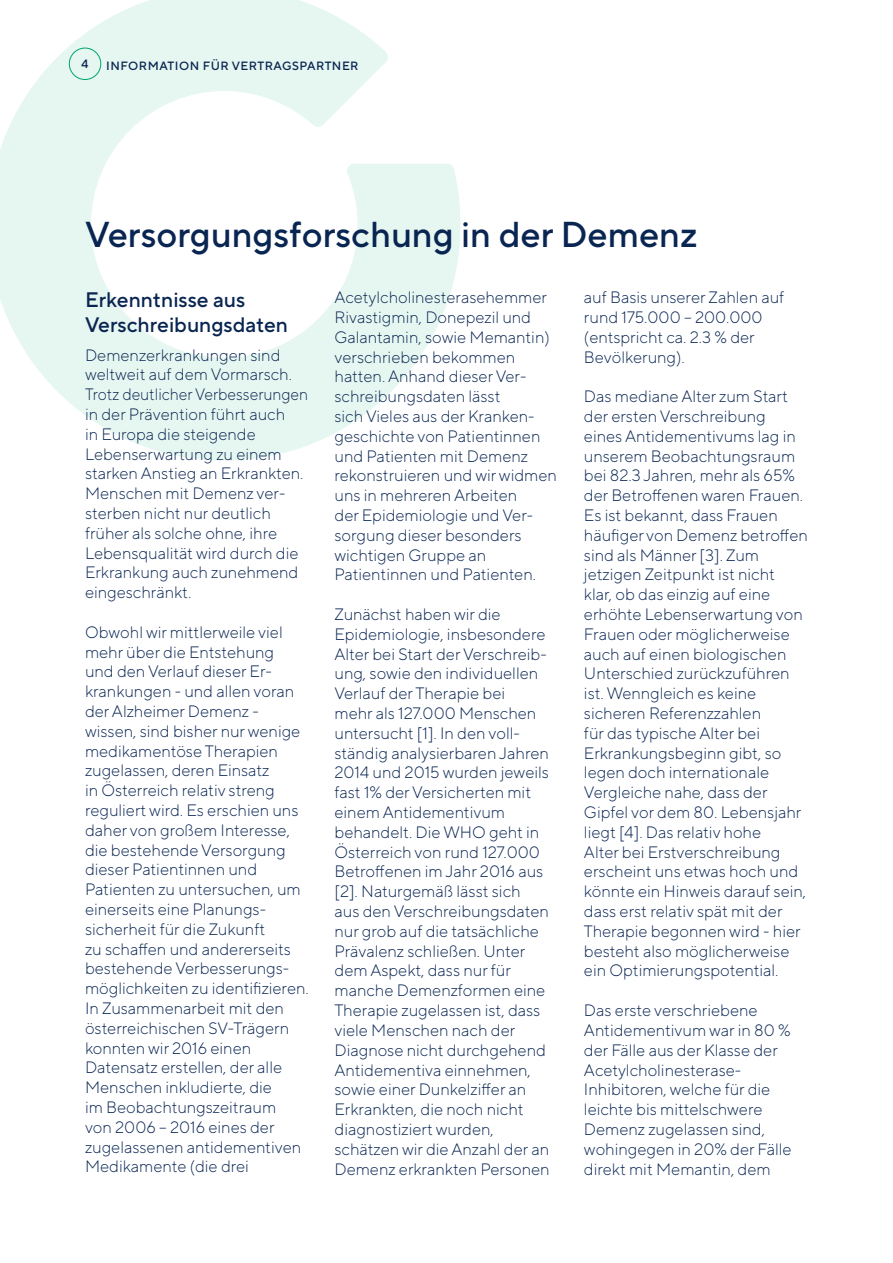
<style>
.page{position:relative;width:893px;height:1263px;background:#fff}
.page>*{position:absolute;margin:0;border:0;box-sizing:border-box;transform-origin:0 0}
.t1{font:500 36px "TT Norms Pro";color:#092552}
.t2{font:500 21px/25.2px "TT Norms Pro";color:#092552}
.t3{font:300 16.5px/19.8px "TT Norms Pro";color:#092552}
.t4{font:500 12px "TT Norms Pro";letter-spacing:.04em;color:#092552}
</style>
<div class="page">
<svg style="left:0;top:0;width:461px;height:461px"></svg>
<div style="left:69px;top:48px;width:32px;height:32px;border:1px solid #00a56c;border-radius:50%"></div>
<p class="t4" style="left:81px;top:56px;width:9px">4</p>
<p class="t4" style="left:106px;top:58px;width:254px">INFORMATION FÜR VERTRAGSPARTNER</p>
<h1 class="t1" style="left:85px;top:211px;width:614px">Versorgungsforschung in der Demenz</h1>
<p class="t2" style="left:85px;top:286px;width:205px">Erkenntnisse aus<br>Verschreibungsdaten</p>
<p class="t3" style="left:85px;top:344px;width:225px">Demenzerkrankungen sind weltweit auf dem Vormarsch.<br>Trotz deutlicher Verbesserungen in der Prävention führt auch<br>in Europa die steigende<br>Lebenserwartung zu einem starken Anstieg an Erkrankten.<br>Menschen mit Demenz ver&shy;sterben nicht nur deutlich früher als solche ohne, ihre<br>Lebensqualität wird durch die<br>Erkrankung auch zunehmend eingeschränkt.</p>
<p class="t3" style="left:85px;top:621px;width:225px">Obwohl wir mittlerweile viel mehr über die Entstehung<br>und den Verlauf dieser Er&shy;krankungen - und allen voran der Alzheimer Demenz - wissen, sind bisher nur wenige medikamentöse Therapien zugelassen, deren Einsatz<br>in Österreich relativ streng reguliert wird. Es erschien uns daher von großem Interesse, die bestehende Versorgung dieser Patientinnen und<br>Patienten zu untersuchen, um einerseits eine Planungs&shy;sicherheit für die Zukunft<br>zu schaffen und andererseits bestehende Verbesserungs&shy;möglichkeiten zu identifizieren.<br>In Zusammenarbeit mit den österreichischen SV-Trägern konnten wir 2016 einen<br>Datensatz erstellen, der alle<br>Menschen inkludierte, die<br>im Beobachtungszeitraum<br>von 2006 – 2016 eines der zugelassenen antidementiven<br>Medikamente (die drei</p>
<p class="t3" style="left:584px;top:287px;width:202px">auf Basis unserer Zahlen auf rund 175.000 – 200.000 (entspricht ca. 2.3 % der<br>Bevölkerung).</p>
<p class="t3" style="left:584px;top:386px;width:225px">Das mediane Alter zum Start der ersten Verschreibung eines Antidementivums lag in unserem Beobachtungsraum bei 82.3 Jahren, mehr als 65% der Betroffenen waren Frauen.<br>Es ist bekannt, dass Frauen häufiger von Demenz betroffen sind als Männer [3]. Zum jetzigen Zeitpunkt ist nicht<br>klar, ob das einzig auf eine erhöhte Lebenserwartung von<br>Frauen oder möglicherweise auch auf einen biologischen<br>Unterschied zurückzuführen ist. Wenngleich es keine sicheren Referenzzahlen<br>für das typische Alter bei<br>Erkrankungsbeginn gibt, so legen doch internationale<br>Vergleiche nahe, dass der<br>Gipfel vor dem 80. Lebensjahr liegt [4]. Das relativ hohe<br>Alter bei Erstverschreibung erscheint uns etwas hoch und könnte ein Hinweis darauf sein, dass erst relativ spät mit der<br>Therapie begonnen wird - hier besteht also möglicherweise ein Optimierungspotential.</p>
<p class="t3" style="left:584px;top:1000px;width:209px">Das erste verschriebene<br>Antidementivum war in 80 % der Fälle aus der Klasse der<br>Acetylcholinesterase-<br>Inhibitoren, welche für die leichte bis mittelschwere<br>Demenz zugelassen sind, wohingegen in 20% der Fälle direkt mit Memantin, dem</p>
<p class="t3" style="left:334px;top:287px;width:224px">Acetylcholinesterasehemmer<br>Rivastigmin, Donepezil und<br>Galantamin, sowie Memantin) verschrieben bekommen hatten. Anhand dieser Ver&shy;schreibungsdaten lässt<br>sich Vieles aus der Kranken&shy;geschichte von Patientinnen und Patienten mit Demenz rekonstruieren und wir widmen uns in mehreren Arbeiten<br>der Epidemiologie und Ver&shy;sorgung dieser besonders wichtigen Gruppe an<br>Patientinnen und Patienten.</p>
<p class="t3" style="left:334px;top:604px;width:217px">Zunächst haben wir die<br>Epidemiologie, insbesondere<br>Alter bei Start der Verschreib&shy;ung, sowie den individuellen<br>Verlauf der Therapie bei<br>mehr als 127.000 Menschen untersucht [1]. In den voll&shy;ständig analysierbaren Jahren<br>2014 und 2015 wurden jeweils fast 1% der Versicherten mit einem Antidementivum behandelt. Die WHO geht in<br>Österreich von rund 127.000<br>Betroffenen im Jahr 2016 aus [2]. Naturgemäß lässt sich aus den Verschreibungsdaten nur grob auf die tatsächliche<br>Prävalenz schließen. Unter dem Aspekt, dass nur für manche Demenzformen eine<br>Therapie zugelassen ist, dass viele Menschen nach der<br>Diagnose nicht durchgehend<br>Antidementiva einnehmen, sowie einer Dunkelziffer an<br>Erkrankten, die noch nicht diagnostiziert wurden, schätzen wir die Anzahl der an<br>Demenz erkrankten Personen</p>
</div>
